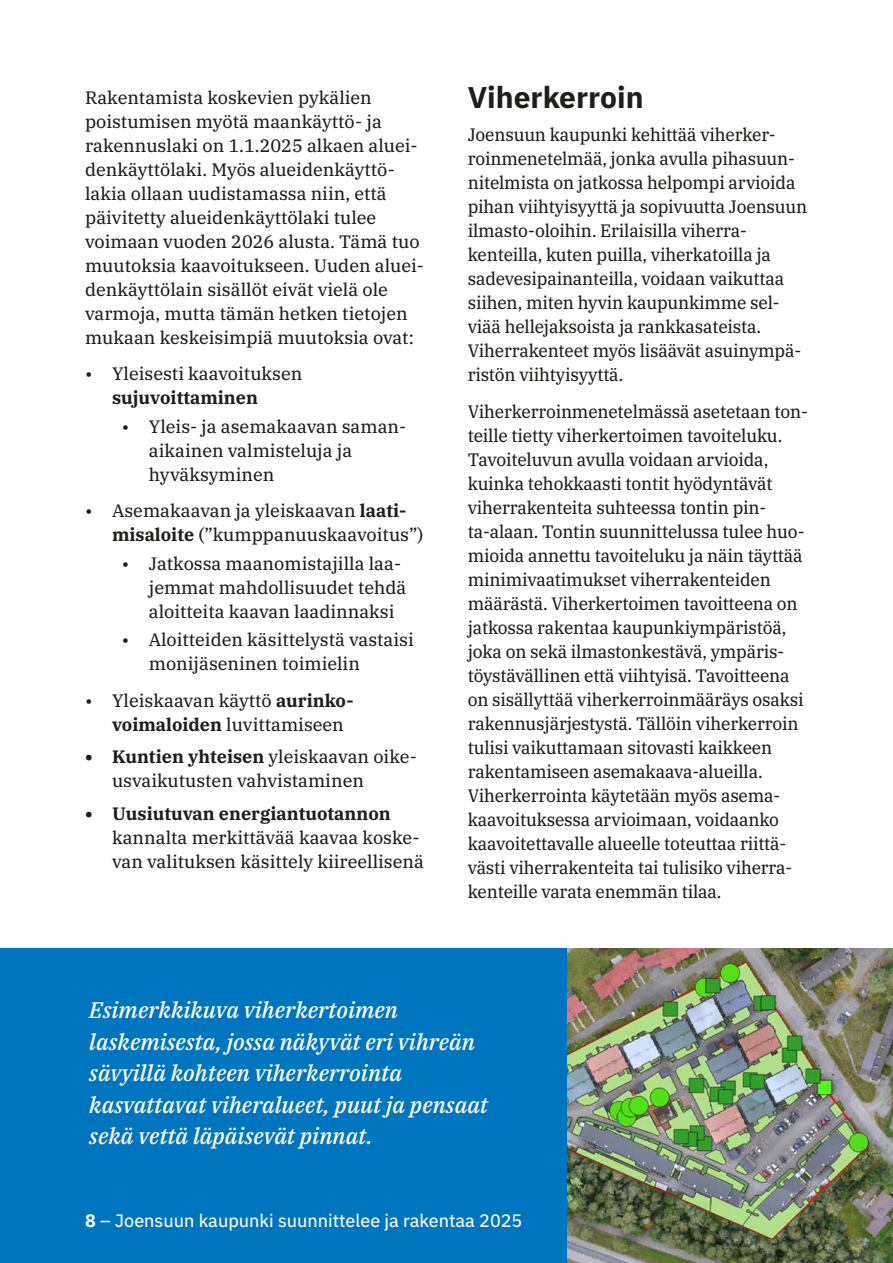
<style>
.page{position:relative;width:893px;height:1263px;background:#fff}
.page>*{position:absolute;margin:0;border:0;box-sizing:border-box;transform-origin:0 0}
.Otsikko_2{font:700 30px "IBM Plex Sans";color:#1d1d1b}
.t1{font:italic 500 22.5px/31.5px "IBM Plex Serif";color:#fff}
.Leipis{font:18px/24px "IBM Plex Serif Text";letter-spacing:-.01em;color:#1d1d1b;scale:.96 1}
.Leipis-2{font:18px/24px "IBM Plex Serif Text";letter-spacing:-.01em;color:#1d1d1b}
.t2{font:18px "IBM Plex Sans Text";color:#fff}
.s1{font-family:"IBM Plex Serif";font-weight:700}
.s2{font-family:"IBM Plex Sans";font-weight:700}
</style>
<div class="page">
<img style="left:567px;top:948px;width:326px;height:315px">
<div style="left:0;top:948px;width:567px;height:315px;background:#0075bf"></div>
<p class="Leipis-2" style="left:85px;top:84px;width:340px">Rakentamista koskevien pykälien poistumisen myötä maankäyttö- ja rakennuslaki on 1.1.2025 alkaen aluei&shy;denkäyttölaki. Myös alueidenkäyttö&shy;lakia ollaan uudistamassa niin, että päivitetty alueidenkäyttölaki tulee voimaan vuoden 2026 alusta. Tämä tuo muutoksia kaavoitukseen. Uuden aluei&shy;denkäyttölain sisällöt eivät vielä ole varmoja, mutta tämän hetken tietojen mukaan keskeisimpiä muutoksia ovat:</p>
<p class="Leipis-2" style="left:112px;top:360px;width:192px;text-indent:-27px">• Yleisesti kaavoituksen <span class="s1">sujuvoittaminen</span></p>
<p class="Leipis-2" style="left:149px;top:413px;width:259px;text-indent:-27px">• Yleis- ja asemakaavan saman&shy;aikainen valmisteluja ja hyväksyminen</p>
<p class="Leipis-2" style="left:112px;top:497px;width:313px;text-indent:-27px">• Asemakaavan ja yleiskaavan <span class="s1">laati&shy;misaloite</span> (”kumppanuuskaavoitus”)</p>
<p class="Leipis-2" style="left:149px;top:550px;width:259px;text-indent:-27px">• Jatkossa maanomistajilla laa&shy;jemmat mahdollisuudet tehdä aloitteita kaavan laadinnaksi</p>
<p class="Leipis-2" style="left:149px;top:626px;width:266px;text-indent:-27px">• Aloitteiden käsittelystä vastaisi monijäseninen toimielin</p>
<p class="Leipis-2" style="left:112px;top:687px;width:243px;text-indent:-27px">• Yleiskaavan käyttö <span class="s1">aurinko&shy;voimaloiden</span> luvittamiseen</p>
<p class="Leipis-2" style="left:112px;top:743px;width:306px;text-indent:-27px"><span class="s1">• Kuntien yhteisen</span> yleiskaavan oike&shy;usvaikutusten vahvistaminen</p>
<p class="Leipis-2" style="left:112px;top:800px;width:313px;text-indent:-27px"><span class="s1">• Uusiutuvan energiantuotannon </span>kannalta merkittävää kaavaa koske&shy;van valituksen käsittely kiireellisenä</p>
<h3 class="Otsikko_2" style="left:468px;top:74px;width:177px">Viherkerroin</h3>
<p class="Leipis" style="left:468px;top:121px;width:355px">Joensuun kaupunki kehittää viherker&shy;roinmenetelmää, jonka avulla pihasuun&shy;nitelmista on jatkossa helpompi arvioida pihan viihtyisyyttä ja sopivuutta Joensuun ilmasto-oloihin. Erilaisilla viherra&shy;kenteilla, kuten puilla, viherkatoilla ja sadevesipainanteilla, voidaan vaikuttaa siihen, miten hyvin kaupunkimme sel&shy;viää hellejaksoista ja rankkasateista.<br>Viherrakenteet myös lisäävät asuinympä&shy;ristön viihtyisyyttä.</p>
<p class="Leipis" style="left:468px;top:398px;width:356px">Viherkerroinmenetelmässä asetetaan ton&shy;teille tietty viherkertoimen tavoiteluku.<br>Tavoiteluvun avulla voidaan arvioida, kuinka tehokkaasti tontit hyödyntävät viherrakenteita suhteessa tontin pin&shy;ta-alaan. Tontin suunnittelussa tulee huo&shy;mioida annettu tavoiteluku ja näin täyttää minimivaatimukset viherrakenteiden määrästä. Viherkertoimen tavoitteena on jatkossa rakentaa kaupunkiympäristöä, joka on sekä ilmastonkestävä, ympäris&shy;töystävällinen että viihtyisä. Tavoitteena on sisällyttää viherkerroinmääräys osaksi rakennusjärjestystä. Tällöin viherkerroin tulisi vaikuttamaan sitovasti kaikkeen rakentamiseen asemakaava-alueilla.<br>Viherkerrointa käytetään myös asema&shy;kaavoituksessa arvioimaan, voidaanko kaavoitettavalle alueelle toteuttaa riittä&shy;västi viherrakenteita tai tulisiko viherra&shy;kenteille varata enemmän tilaa.</p>
<p class="t1" style="left:89px;top:992px;width:400px">Esimerkkikuva viherkertoimen laskemisesta, jossa näkyvät eri vihreän sävyillä kohteen viherkerrointa kasvattavat viheralueet, puut ja pensaat sekä vettä läpäisevät pinnat.</p>
<p class="t2" style="left:85px;top:1207px;width:439px"><span class="s2">8</span> – Joensuun kaupunki suunnittelee ja rakentaa 2025</p>
</div>
